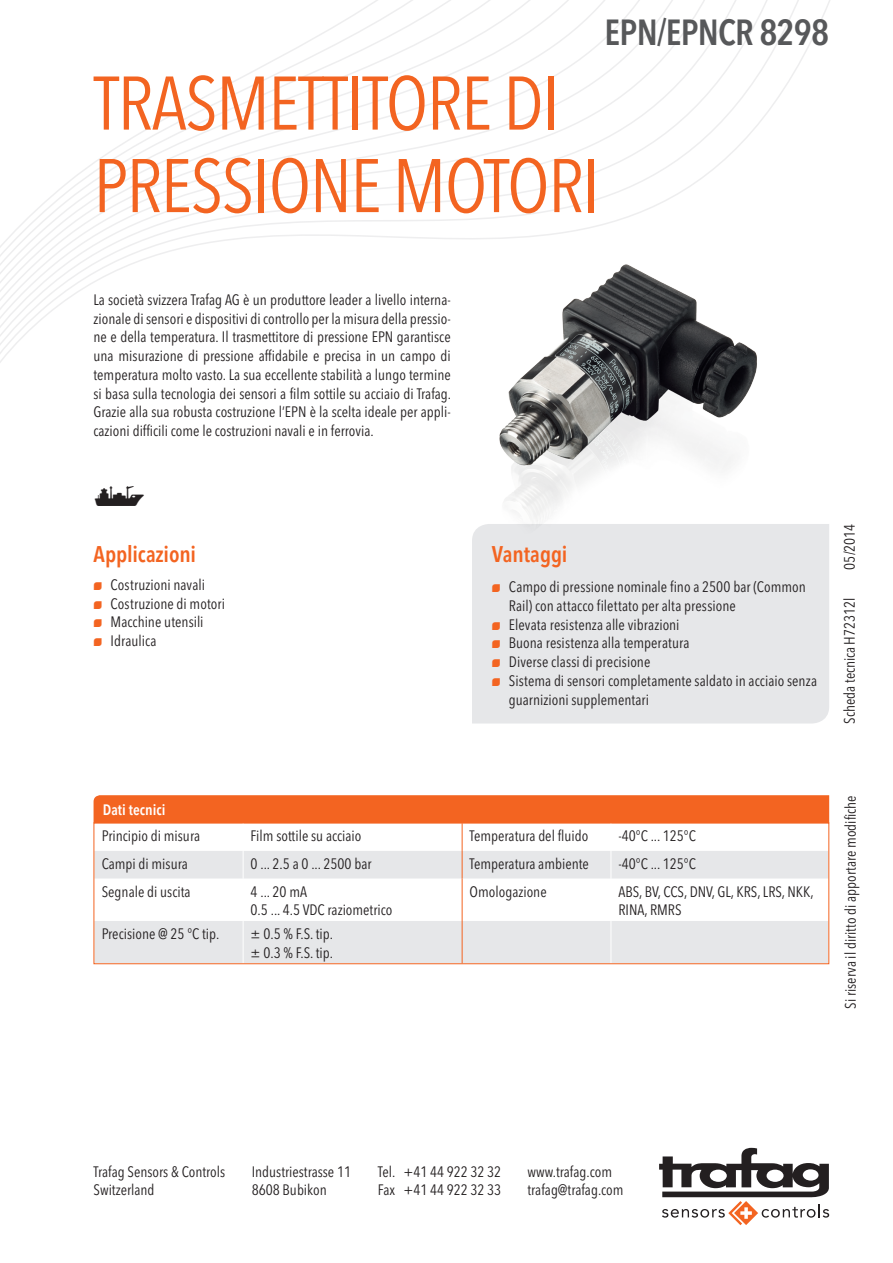
<style>
.page{position:relative;width:893px;height:1263px;background:#fff}
.page>*{position:absolute;margin:0;border:0;box-sizing:border-box;transform-origin:0 0}
.t1{font:condensed 75px/82.5px "Avenir Next LT Pro";letter-spacing:-.02em;color:#f36421}
.t2{font:600 condensed 36px "Avenir Next LT Pro";letter-spacing:-.02em;color:#57585a}
.t3{font:27px "Trafag Pictos";color:#231f20}
.t4{font:600 condensed 22.5px "Avenir Next LT Pro";letter-spacing:-.005em;color:#f36421}
.t5{font:condensed 15px/18.8px "Avenir Next LT Pro";color:#231f20}
.t6{font:600 condensed 15px "Avenir Next LT Pro";color:#fff}
.s1{font-family:"Trafag Pictos";font-stretch:normal;font-size:10.5px;color:#f36421}
</style>
<div class="page">
<svg style="left:659px;top:1148px;width:170px;height:77px"></svg>
<svg style="left:0;top:0;width:830px;height:363px"></svg>
<div style="left:472px;top:524px;width:357px;height:199px;background:#e6e7e9"></div>
<img style="left:471px;top:232px;width:314px;height:314px">
<svg style="left:96px;top:878px;width:731px;height:84px"></svg>
<hr style="left:243px;top:878px;width:1px;height:43px;background:#fff">
<hr style="left:611px;top:878px;width:1px;height:43px;background:#fff">
<hr style="left:243px;top:921px;width:1px;height:42px;background:#fff">
<hr style="left:611px;top:921px;width:1px;height:42px;background:#fff">
<svg style="left:94px;top:795px;width:735px;height:83px"></svg>
<hr style="left:462px;top:878px;width:1px;height:43px;background:#f36421">
<hr style="left:462px;top:921px;width:1px;height:42px;background:#f36421">
<div style="left:94px;top:822px;width:735px;height:142px;border:1px solid #f36421"></div>
<h1 class="t1" style="left:94px;top:62px;width:508px">Trasmettitore di pressione motori</h1>
<h2 class="t2" style="left:605px;top:10px;width:226px">EPN/EPNCR 8298</h2>
<p class="t5" style="left:94px;top:290px;width:359px;text-align:justify">La società svizzera Trafag AG è un produttore leader a livello interna&shy;zionale di sensori e dispositivi di controllo per la misura della pressio&shy;ne e della temperatura. I l trasmettitore di pressione EPN</p>
<p class="t5" style="left:94px;top:328px;width:359px;text-align:justify;text-indent:303px">garantisce una misurazione di pressione affidabile e precisa in un campo di temperatura molto vasto. La sua eccellente stabilità a lungo termine si basa sulla tecnologia dei sensori a film sottile su acciaio di Trafag.<br>Grazie alla sua robusta costruzione l’EPN è la scelta ideale per appli&shy;cazioni difficili come le costruzioni navali e in ferrovia.</p>
<h3 class="t3" style="left:94px;top:483px;width:54px">s</h3>
<h3 class="t4" style="left:94px;top:540px;width:104px">Applicazioni</h3>
<p class="t5" style="left:94px;top:575px;width:133px"><span class="s1">N</span> Costruzioni navali<br><span class="s1">N</span> Costruzione di motori<br><span class="s1">N</span> Macchine utensili<br><span class="s1">N</span> Idraulica</p>
<h3 class="t4" style="left:492px;top:541px;width:77px">Vantaggi</h3>
<p class="t5" style="left:492px;top:577px;width:315px"><span class="s1">N</span> Campo di pressione nominale fino a 2500 bar (Common</p>
<p class="t5" style="left:509px;top:596px;width:228px">Rail) con attacco filettato per alta pressione</p>
<p class="t5" style="left:492px;top:615px;width:189px"><span class="s1">N</span> Elevata resistenza alle vibrazioni</p>
<p class="t5" style="left:492px;top:634px;width:199px"><span class="s1">N</span> Buona resistenza alla temperatura</p>
<p class="t5" style="left:492px;top:652px;width:160px"><span class="s1">N</span> Diverse classi di precisione</p>
<p class="t5" style="left:492px;top:671px;width:327px"><span class="s1">N</span> Sistema di sensori completamente saldato in acciaio senza</p>
<p class="t5" style="left:509px;top:690px;width:142px">guarnizioni supplementari</p>
<p class="t5" style="left:840px;top:570px;width:48px;rotate:-90deg">05/2014</p>
<p class="t5" style="left:840px;top:724px;width:128px;rotate:-90deg">Scheda tecnicaH72312l</p>
<p class="t6" style="left:103px;top:800px;width:64px">Dati tecnici</p>
<p class="t5" style="left:102px;top:827px;width:100px">Principio di misura</p>
<p class="t5" style="left:251px;top:827px;width:112px">Film sottile su acciaio</p>
<p class="t5" style="left:470px;top:827px;width:120px">Temperatura del fluido</p>
<p class="t5" style="left:618px;top:827px;width:79px">-40°C ... 125°C</p>
<p class="t5" style="left:102px;top:854px;width:88px">Campi di misura</p>
<p class="t5" style="left:251px;top:854px;width:122px">0 ... 2.5 a 0 ... 2500 bar</p>
<p class="t5" style="left:470px;top:854px;width:121px">Temperatura ambiente</p>
<p class="t5" style="left:618px;top:854px;width:79px">-40°C ... 125°C</p>
<p class="t5" style="left:102px;top:882px;width:90px">Segnale di uscita</p>
<p class="t5" style="left:251px;top:882px;width:143px">4 ... 20 mA<br>0.5 ... 4.5 VDC raziometrico</p>
<p class="t5" style="left:470px;top:882px;width:79px">Omologazione</p>
<p class="t5" style="left:618px;top:882px;width:197px">ABS, BV, CCS, DNV, GL, KRS, LRS, N KK,<br>RINA</p>
<p class="t5" style="left:644px;top:901px;width:14px">, RMRS</p>
<p class="t5" style="left:102px;top:924px;width:119px">Precisione @ 25 °C tip.</p>
<p class="t5" style="left:251px;top:924px;width:84px">± 0.5 % F.S. tip. ± 0.3 % F.S. tip.</p>
<p class="t5" style="left:841px;top:1008px;width:215px;rotate:-90deg">Si riserva il diritto di apportare modifiche</p>
<p class="t5" style="left:94px;top:1162px;width:133px">Trafag Sensors &amp; Controls<br>Switzerland</p>
<p class="t5" style="left:252px;top:1162px;width:101px">Industriestrasse 11<br>8608 Bubikon</p>
<p class="t5" style="left:378px;top:1162px;width:125px">Tel. +41 44 922 32 32<br>Fax +41 44 922 32 33</p>
<p class="t5" style="left:528px;top:1162px;width:98px">www.trafag.com trafag@trafag.com</p>
</div>
